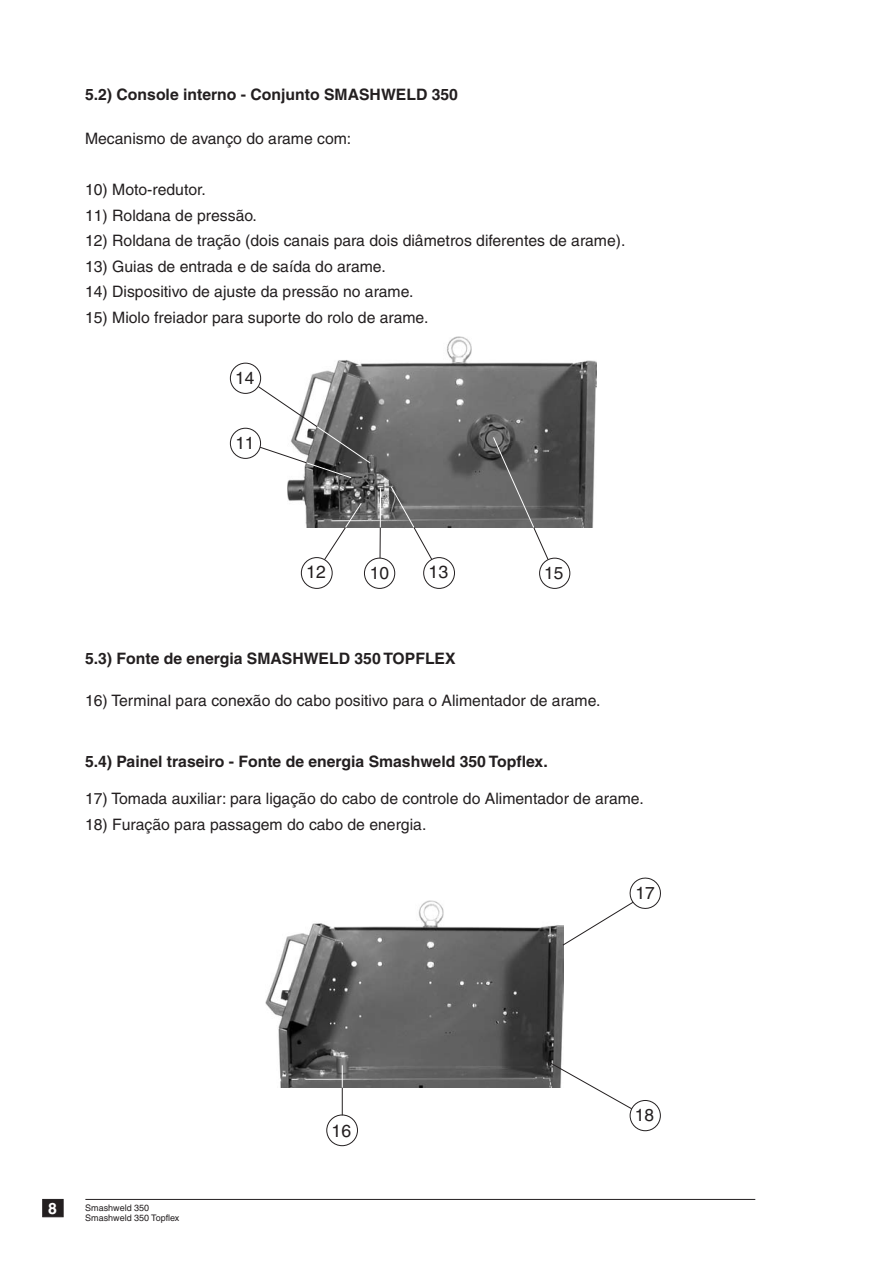
<style>
.page{position:relative;width:893px;height:1263px;background:#fff}
.page>*{position:absolute;margin:0;border:0;box-sizing:border-box;transform-origin:0 0}
.t1{font:17.55px "Helvetica";color:#231f20}
.t2{font:17.4px "Helvetica";color:#231f20}
.t3{font:17.25px "Helvetica";color:#231f20}
.t4{font:15.75px "Helvetica";color:#231f20}
.t5{font:700 15.75px "Helvetica";color:#231f20}
.t6{font:700 15.75px "Helvetica";color:#fff}
.t7{font:9px/10.4px "Helvetica";color:#231f20}
</style>
<div class="page">
<div style="left:43px;top:1199px;width:20px;height:18px;background:#231f20;border:1px solid #231f20"></div>
<hr style="left:85px;top:1199px;width:670px;height:1px;background:#231f20">
<img style="left:287px;top:337px;width:309px;height:191px">
<div style="left:230px;top:428px;width:31px;height:31px;border:1px solid #231f20;border-radius:50%"></div>
<div style="left:301px;top:557px;width:31px;height:32px;border:1px solid #231f20;border-radius:50%"></div>
<div style="left:423px;top:557px;width:32px;height:32px;border:1px solid #231f20;border-radius:50%"></div>
<div style="left:364px;top:558px;width:31px;height:31px;border:1px solid #231f20;border-radius:50%"></div>
<div style="left:539px;top:558px;width:31px;height:31px;border:1px solid #231f20;border-radius:50%"></div>
<div style="left:230px;top:363px;width:31px;height:31px;border:1px solid #231f20;border-radius:50%"></div>
<svg style="left:258px;top:386px;width:112px;height:92px"></svg>
<svg style="left:324px;top:503px;width:38px;height:57px"></svg>
<svg style="left:391px;top:486px;width:41px;height:74px"></svg>
<hr style="left:380px;top:527px;width:1px;height:31px;background:#231f20">
<hr style="left:380px;top:488px;width:1px;height:40px;background:#fff">
<svg style="left:493px;top:437px;width:55px;height:123px"></svg>
<img style="left:265px;top:900px;width:172px;height:188px">
<div style="left:326px;top:1115px;width:32px;height:31px;border:1px solid #231f20;border-radius:50%"></div>
<svg style="left:629px;top:877px;width:32px;height:254px"></svg>
<svg style="left:342px;top:902px;width:291px;height:214px"></svg>
<svg style="left:342px;top:1065px;width:1px;height:23px"></svg>
<p class="t5" style="left:85px;top:89px;width:374px">5.2) Console interno - Conjunto SMASHWELD 350</p>
<p class="t4" style="left:85px;top:133px;width:268px">Mecanismo de avanço do arame com:</p>
<p class="t4" style="left:85px;top:184px;width:122px">10) Moto-redutor.</p>
<p class="t4" style="left:85px;top:209px;width:173px">11) Roldana de pressão.</p>
<p class="t4" style="left:85px;top:235px;width:542px">12) Roldana de tração (dois canais para dois diâmetros diferentes de arame).</p>
<p class="t4" style="left:85px;top:260px;width:302px">13) Guias de entrada e de saída do arame.</p>
<p class="t4" style="left:85px;top:286px;width:330px">14) Dispositivo de ajuste da pressão no arame.</p>
<p class="t4" style="left:85px;top:311px;width:345px">15) Miolo freiador para suporte do rolo de arame.</p>
<p class="t3" style="left:235px;top:372px;width:21px">14</p>
<p class="t3" style="left:235px;top:437px;width:21px">11</p>
<p class="t1" style="left:306px;top:566px;width:21px">12</p>
<p class="t3" style="left:370px;top:567px;width:21px">10</p>
<p class="t1" style="left:428px;top:566px;width:21px">13</p>
<p class="t3" style="left:544px;top:567px;width:21px">15</p>
<p class="t5" style="left:85px;top:652px;width:372px">5.3) Fonte de energia SMASHWELD 350 TOPFLEX</p>
<p class="t4" style="left:85px;top:695px;width:517px">16) Terminal para conexão do cabo positivo para o Alimentador de arame.</p>
<p class="t5" style="left:85px;top:756px;width:464px">5.4) Painel traseiro - Fonte de energia Smashweld 350 Topflex.</p>
<p class="t4" style="left:85px;top:793px;width:560px">17) Tomada auxiliar: para ligação do cabo de controle do Alimentador de arame.</p>
<p class="t4" style="left:85px;top:819px;width:343px">18) Furação para passagem do cabo de energia.</p>
<p class="t2" style="left:635px;top:886px;width:21px">17</p>
<p class="t6" style="left:48px;top:1202px;width:10px">8</p>
<p class="t7" style="left:85px;top:1203px;width:96px">Smashweld 350<br>Smashweld 350 Topflex</p>
<p class="t1" style="left:331px;top:1124px;width:21px">16</p>
<p class="t3" style="left:634px;top:1109px;width:21px">18</p>
</div>
